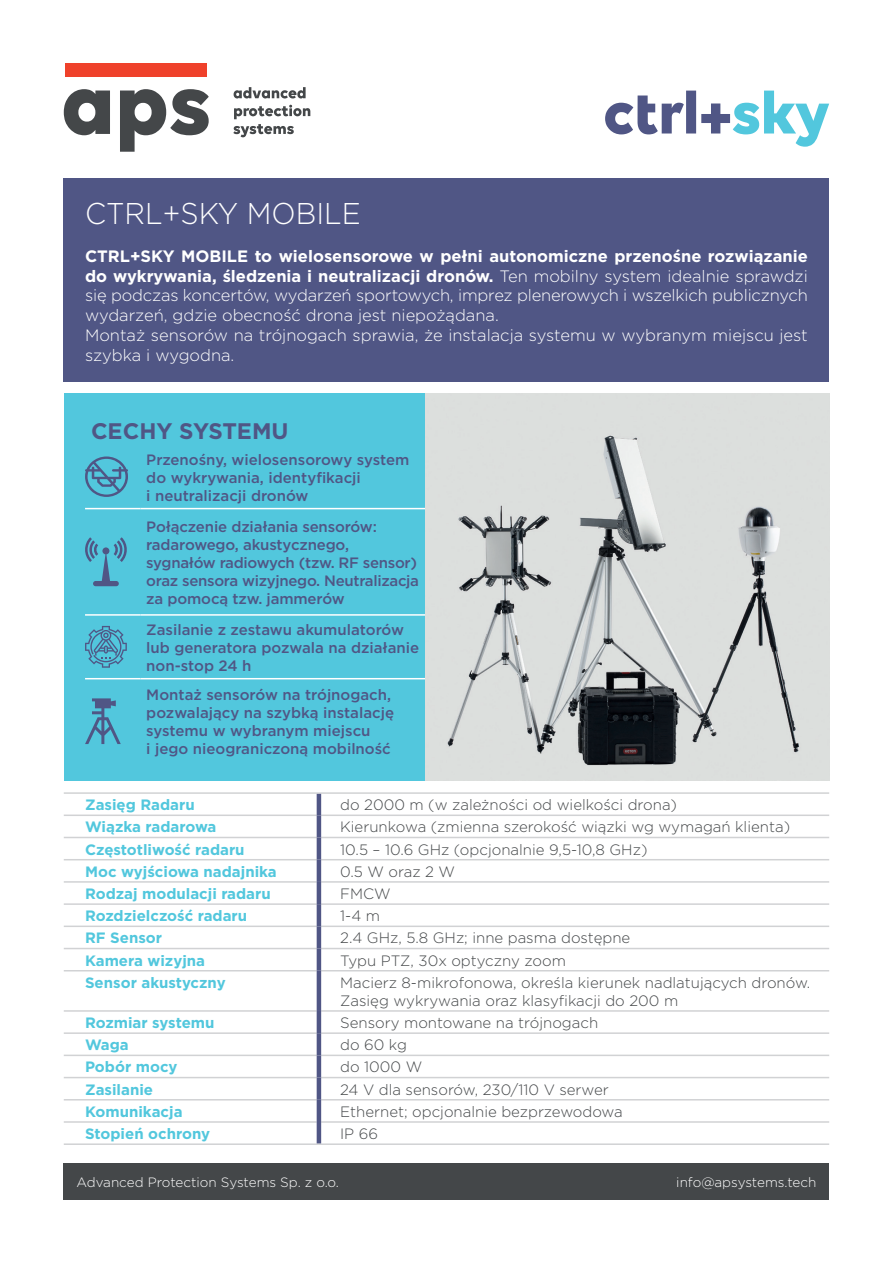
<style>
.page{position:relative;width:893px;height:1263px;background:#fff}
.page>*{position:absolute;margin:0;border:0;box-sizing:border-box;transform-origin:0 0}
.t1{font:300 30px "Gotham";color:#fff;scale:.95 1}
.t2{font:700 22.5px "Gotham";color:#505685}
.t3{font:300 16.5px/19.8px "Gotham";letter-spacing:-.01em;color:#fff}
.t4{font:300 15px/18px "Gotham";color:#444749}
.t5{font:500 15px/18px "Gotham";letter-spacing:-.005em;color:#505685}
.t6{font:700 15px "Gotham";color:#52c7dd}
.t7{font:300 13.5px "Gotham";color:#fff}
.s1{font-weight:700}
</style>
<div class="page">
<svg style="left:605px;top:91px;width:224px;height:56px"></svg>
<svg style="left:64px;top:87px;width:246px;height:65px"></svg>
<div style="left:66px;top:64px;width:141px;height:13px;background:#ef412b"></div>
<div style="left:64px;top:1163px;width:765px;height:37px;background:#444749"></div>
<div style="left:64px;top:179px;width:765px;height:203px;background:#505685"></div>
<div style="left:64px;top:394px;width:361px;height:387px;background:#52c7dd"></div>
<hr style="left:85px;top:508px;width:55px;height:1px;background:#fff">
<hr style="left:140px;top:508px;width:285px;height:1px;background:#fff">
<hr style="left:85px;top:614px;width:55px;height:2px;background:#fff">
<hr style="left:140px;top:614px;width:285px;height:2px;background:#fff">
<hr style="left:85px;top:678px;width:55px;height:1px;background:#fff">
<hr style="left:140px;top:678px;width:285px;height:1px;background:#fff">
<svg style="left:85px;top:456px;width:43px;height:41px"></svg>
<svg style="left:85px;top:537px;width:42px;height:49px"></svg>
<svg style="left:85px;top:626px;width:42px;height:42px"></svg>
<svg style="left:85px;top:698px;width:36px;height:46px"></svg>
<hr style="left:64px;top:792px;width:255px;height:2px;background:#d1d2d4">
<hr style="left:319px;top:792px;width:510px;height:2px;background:#d1d2d4">
<hr style="left:64px;top:814px;width:253px;height:2px;background:#d1d2d4">
<hr style="left:321px;top:814px;width:508px;height:2px;background:#d1d2d4">
<hr style="left:64px;top:837px;width:253px;height:1px;background:#d1d2d4">
<hr style="left:321px;top:837px;width:508px;height:1px;background:#d1d2d4">
<hr style="left:64px;top:859px;width:253px;height:1px;background:#d1d2d4">
<hr style="left:321px;top:859px;width:508px;height:1px;background:#d1d2d4">
<hr style="left:64px;top:881px;width:253px;height:2px;background:#d1d2d4">
<hr style="left:321px;top:881px;width:508px;height:2px;background:#d1d2d4">
<hr style="left:64px;top:903px;width:253px;height:2px;background:#d1d2d4">
<hr style="left:321px;top:903px;width:508px;height:2px;background:#d1d2d4">
<hr style="left:64px;top:925px;width:253px;height:2px;background:#d1d2d4">
<hr style="left:321px;top:925px;width:508px;height:2px;background:#d1d2d4">
<hr style="left:64px;top:948px;width:253px;height:1px;background:#d1d2d4">
<hr style="left:321px;top:948px;width:508px;height:1px;background:#d1d2d4">
<hr style="left:64px;top:970px;width:253px;height:1px;background:#d1d2d4">
<hr style="left:321px;top:970px;width:508px;height:1px;background:#d1d2d4">
<hr style="left:64px;top:1010px;width:253px;height:2px;background:#d1d2d4">
<hr style="left:321px;top:1010px;width:508px;height:2px;background:#d1d2d4">
<hr style="left:64px;top:1032px;width:253px;height:2px;background:#d1d2d4">
<hr style="left:321px;top:1032px;width:508px;height:2px;background:#d1d2d4">
<hr style="left:64px;top:1054px;width:253px;height:2px;background:#d1d2d4">
<hr style="left:321px;top:1054px;width:508px;height:2px;background:#d1d2d4">
<hr style="left:64px;top:1077px;width:253px;height:1px;background:#d1d2d4">
<hr style="left:321px;top:1077px;width:508px;height:1px;background:#d1d2d4">
<hr style="left:64px;top:1099px;width:253px;height:1px;background:#d1d2d4">
<hr style="left:321px;top:1099px;width:508px;height:1px;background:#d1d2d4">
<hr style="left:64px;top:1121px;width:253px;height:2px;background:#d1d2d4">
<hr style="left:321px;top:1121px;width:508px;height:2px;background:#d1d2d4">
<hr style="left:64px;top:1143px;width:255px;height:2px;background:#d1d2d4">
<hr style="left:319px;top:1143px;width:510px;height:2px;background:#d1d2d4">
<hr style="left:317px;top:794px;width:4px;height:21px;background:#505685">
<hr style="left:317px;top:815px;width:4px;height:22px;background:#505685">
<hr style="left:317px;top:837px;width:4px;height:23px;background:#505685">
<hr style="left:317px;top:860px;width:4px;height:22px;background:#505685">
<hr style="left:317px;top:882px;width:4px;height:22px;background:#505685">
<hr style="left:317px;top:904px;width:4px;height:22px;background:#505685">
<hr style="left:317px;top:926px;width:4px;height:22px;background:#505685">
<hr style="left:317px;top:948px;width:4px;height:23px;background:#505685">
<hr style="left:317px;top:971px;width:4px;height:40px;background:#505685">
<hr style="left:317px;top:1011px;width:4px;height:22px;background:#505685">
<hr style="left:317px;top:1033px;width:4px;height:22px;background:#505685">
<hr style="left:317px;top:1055px;width:4px;height:22px;background:#505685">
<hr style="left:317px;top:1077px;width:4px;height:23px;background:#505685">
<hr style="left:317px;top:1100px;width:4px;height:22px;background:#505685">
<hr style="left:317px;top:1122px;width:4px;height:21px;background:#505685">
<img style="left:425px;top:394px;width:404px;height:386px">
<h1 class="t1" style="left:85px;top:194px;width:292px">CTRL+SKY MOBILE</h1>
<p class="t3" style="left:85px;top:245px;width:724px"><span class="s1">CTRL+SKY MOBILE to wielosensorowe w pełni autonomiczne przenośne rozwiązanie do wykrywania, śledzenia i neutralizacji dronów.</span> Ten mobilny system idealnie sprawdzi się podczas koncertów, wydarzeń sportowych, imprez plenerowych i wszelkich publicznych wydarzeń, gdzie obecność drona jest niepożądana.<br>Montaż sensorów na trójnogach sprawia, że instalacja systemu w wybranym miejscu jest szybka i wygodna.</p>
<h2 class="t2" style="left:91px;top:416px;width:199px">CECHY SYSTEMU</h2>
<p class="t5" style="left:146px;top:450px;width:265px">Przenośny, wielosensorowy system do wykrywania, identyfikacji<br>i neutralizacji dronów</p>
<p class="t5" style="left:146px;top:517px;width:274px">Połączenie działania sensorów: radarowego, akustycznego, sygnałów radiowych (tzw. RF sensor) oraz sensora wizyjnego. Neutralizacja za pomocą tzw. jammerów</p>
<p class="t5" style="left:146px;top:620px;width:274px">Zasilanie z zestawu akumulatorów lub generatora pozwala na działanie non-stop 24 h</p>
<p class="t5" style="left:146px;top:686px;width:249px">Montaż sensorów na trójnogach, pozwalający na szybką instalację systemu w wybranym miejscu<br>i jego nieograniczoną mobilność</p>
<p class="t6" style="left:85px;top:795px;width:111px">Zasięg Radaru</p>
<p class="t4" style="left:340px;top:795px;width:338px">do 2000 m (w zależności od wielkości drona)</p>
<p class="t6" style="left:85px;top:817px;width:133px">Wiązka radarowa</p>
<p class="t4" style="left:340px;top:818px;width:451px">Kierunkowa (zmienna szerokość wiązki wg wymagań klienta)</p>
<p class="t6" style="left:85px;top:839px;width:161px">Częstotliwość radaru</p>
<p class="t4" style="left:340px;top:840px;width:309px">10.5 – 10.6 GHz (opcjonalnie 9,5-10,8 GHz)</p>
<p class="t6" style="left:85px;top:861px;width:193px">Moc wyjściowa nadajnika</p>
<p class="t4" style="left:340px;top:862px;width:116px">0.5 W oraz 2 W</p>
<p class="t6" style="left:85px;top:884px;width:187px">Rodzaj modulacji radaru</p>
<p class="t4" style="left:340px;top:884px;width:52px">FMCW</p>
<p class="t6" style="left:85px;top:906px;width:164px">Rozdzielczość radaru</p>
<p class="t4" style="left:340px;top:906px;width:41px">1-4 m</p>
<p class="t6" style="left:85px;top:928px;width:79px">RF Sensor</p>
<p class="t4" style="left:340px;top:929px;width:292px">2.4 GHz, 5.8 GHz; inne pasma dostępne</p>
<p class="t6" style="left:85px;top:950px;width:122px">Kamera wizyjna</p>
<p class="t4" style="left:340px;top:951px;width:227px">Typu PTZ, 30x optyczny zoom</p>
<p class="t6" style="left:85px;top:972px;width:142px">Sensor akustyczny</p>
<p class="t4" style="left:340px;top:973px;width:472px">Macierz 8-mikrofonowa, określa kierunek nadlatujących dronów.<br>Zasięg wykrywania oraz klasyfikacji do 200 m</p>
<p class="t6" style="left:85px;top:1013px;width:131px">Rozmiar systemu</p>
<p class="t4" style="left:340px;top:1013px;width:259px">Sensory montowane na trójnogach</p>
<p class="t6" style="left:85px;top:1035px;width:45px">Waga</p>
<p class="t4" style="left:340px;top:1035px;width:68px">do 60 kg</p>
<p class="t6" style="left:85px;top:1057px;width:94px">Pobór mocy</p>
<p class="t4" style="left:340px;top:1058px;width:84px">do 1000 W</p>
<p class="t6" style="left:85px;top:1079px;width:70px">Zasilanie</p>
<p class="t4" style="left:340px;top:1080px;width:270px">24 V dla sensorów, 230/110 V serwer</p>
<p class="t6" style="left:85px;top:1101px;width:99px">Komunikacja</p>
<p class="t4" style="left:340px;top:1102px;width:284px">Ethernet; opcjonalnie bezprzewodowa</p>
<p class="t6" style="left:85px;top:1124px;width:127px">Stopień ochrony</p>
<p class="t4" style="left:340px;top:1124px;width:39px">IP 66</p>
<p class="t7" style="left:77px;top:1174px;width:264px">Advanced Protection Systems Sp. z o.o.</p>
<p class="t7" style="left:676px;top:1174px;width:142px">info@apsystems.tech</p>
</div>
